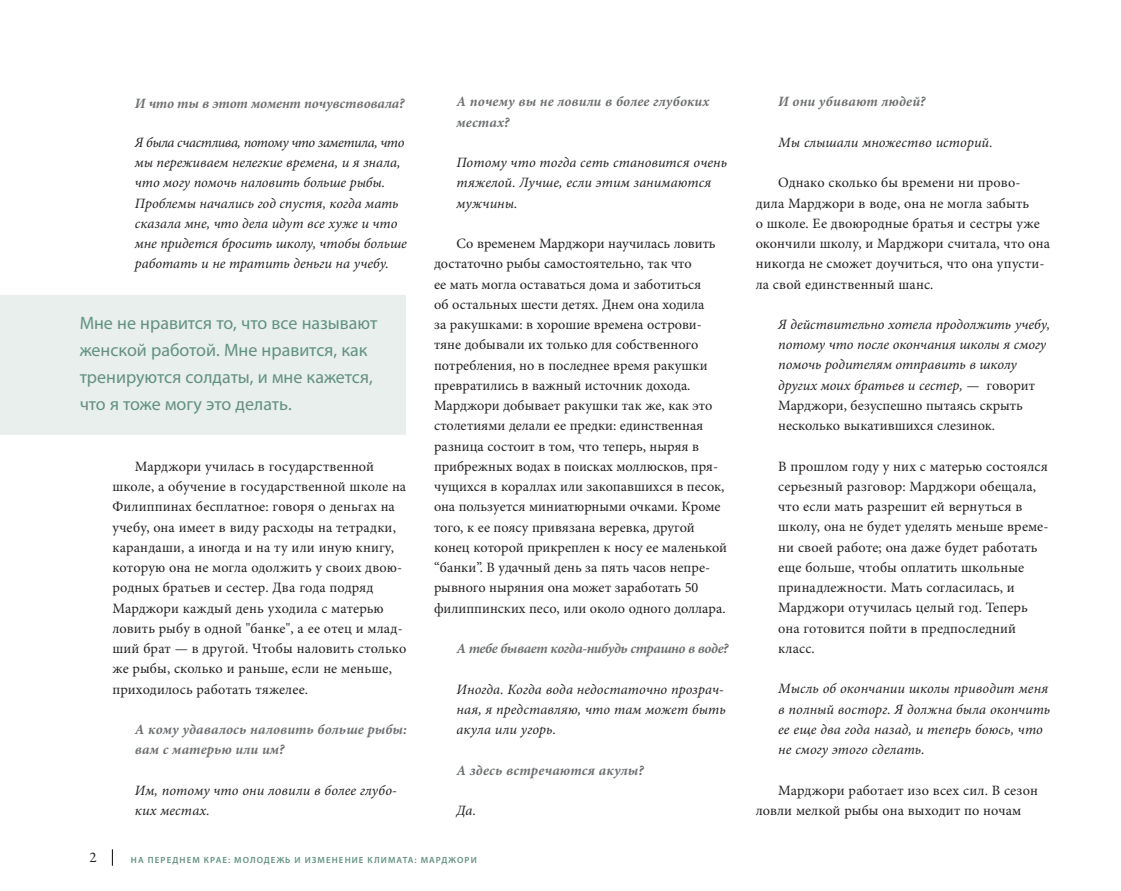
<style>
.page{position:relative;width:1121px;height:891px;background:#fff}
.page>*{position:absolute;margin:0;border:0;box-sizing:border-box;transform-origin:0 0}
.t1{font:18px/27px "Myriad Pro";color:#639181}
.t2{font:15px "Garamond Premr Pro";color:#231f20}
.t3{font:14.25px/20.2px "Minion Pro";letter-spacing:.005em;color:#231f20}
.t4{font:italic 14.25px/20.2px "Minion Pro";color:#231f20}
.t5{font:italic 700 14.25px/20.2px "Minion Pro";letter-spacing:.005em;color:#6d6f71}
.t6{font:italic 700 14.25px "Minion Pro";letter-spacing:-.03em;color:#6d6f71}
.t7{font:600 9px "Myriad Pro";letter-spacing:.12em;color:#639181}
.s1{font-style:normal}
</style>
<div class="page">
<svg style="left:112px;top:849px;width:1px;height:17px"></svg>
<div style="left:0;top:295px;width:406px;height:140px;background:#e8efed"></div>
<p class="t5" style="left:135px;top:93px;width:271px">И что ты в этот момент почувствовала?</p>
<p class="t4" style="left:135px;top:132px;width:273px">Я была счастлива, потому что заметила, что мы переживаем нелегкие времена, и я знала, что могу помочь наловить больше рыбы.<br>Проблемы начались год спустя, когда мать сказала мне, что дела идут все хуже и что мне придется бросить школу, чтобы больше работать и не тратить деньги на учебу.</p>
<p class="t1" style="left:80px;top:310px;width:299px">Мне не нравится то, что все называют женской работой. Мне нравится, как тренируются солдаты, и мне кажется, что я тоже могу это делать.</p>
<p class="t3" style="left:112px;top:456px;width:295px;text-indent:23px">Марджори училась в государственной школе, а обучение в государственной школе на Филиппинах бесплатное: говоря о деньгах на учебу, она имеет в виду расходы на тетрадки, карандаши, а иногда и на ту или иную книгу, которую она не могла одолжить у своих двою&shy;родных братьев и сестер. Два года подряд Марджори каждый день уходила с матерью ловить рыбу в одной "банке", а ее отец и млад&shy;ший брат — в другой. Чтобы наловить столько же рыбы, сколько и раньше, если не меньше, приходилось работать тяжелее.</p>
<p class="t5" style="left:135px;top:719px;width:273px">А кому удавалось наловить больше рыбы: вам с матерью или им?</p>
<p class="t4" style="left:135px;top:780px;width:263px">Им, потому что они ловили в более глубо&shy;ких местах.</p>
<p class="t5" style="left:456px;top:91px;width:254px">А почему вы не ловили в более глубоких местах?</p>
<p class="t4" style="left:456px;top:152px;width:272px">Потому что тогда сеть становится очень тяжелой. Лучше, если этим занимаются мужчины.</p>
<p class="t3" style="left:434px;top:233px;width:295px;text-indent:23px">Со временем Марджори научилась ловить достаточно рыбы самостоятельно, так что<br>ее мать могла оставаться дома и заботиться<br>об остальных шести детях. Днем она ходила<br>за ракушками: в хорошие времена острови&shy;тяне добывали их только для собственного потребления, но в последнее время ракушки превратились в важный источник дохода.<br>Марджори добывает ракушки так же, как это столетиями делали ее предки: единственная разница состоит в том, что теперь, ныряя в прибрежных водах в поисках моллюсков, пря&shy;чущихся в кораллах или закопавшихся в песок, она пользуется миниатюрными очками. Кроме того, к ее поясу привязана веревка, другой конец которой прикреплен к носу ее маленькой “банки”. В удачный день за пять часов непре&shy;рывного ныряния она может заработать 50 филиппинских песо, или около одного доллара.</p>
<p class="t6" style="left:456px;top:638px;width:273px">А тебе бывает когда-нибудь страшно в воде?</p>
<p class="t4" style="left:456px;top:679px;width:271px">Иногда. Когда вода недостаточно прозрач&shy;ная, я представляю, что там может быть акула или угорь.</p>
<p class="t5" style="left:456px;top:760px;width:189px">А здесь встречаются акулы?</p>
<p class="t4" style="left:456px;top:800px;width:21px">Да.</p>
<p class="t2" style="left:90px;top:848px;width:9px">2</p>
<p class="t7" style="left:131px;top:854px;width:347px">НА ПЕРЕДНЕМ КРАЕ: МОЛОДЕЖЬ И ИЗМЕНЕНИЕ КЛИМАТА: МАРДЖОРИ</p>
<p class="t5" style="left:778px;top:91px;width:149px">И они убивают людей?</p>
<p class="t4" style="left:778px;top:132px;width:216px">Мы слышали множество историй.</p>
<p class="t3" style="left:755px;top:173px;width:296px;text-indent:23px">Однако сколько бы времени ни прово&shy;дила Марджори в воде, она не могла забыть<br>о школе. Ее двоюродные братья и сестры уже окончили школу, и Марджори считала, что она никогда не сможет доучиться, что она упусти&shy;ла свой единственный шанс.</p>
<p class="t4" style="left:778px;top:314px;width:273px">Я действительно хотела продолжить учебу, потому что после окончания школы я смогу помочь родителям отправить в школу других моих братьев и сестер, — <span class="s1">говорит Марджори, безуспешно пытаясь скрыть несколько выкатившихся слезинок.</span></p>
<p class="t3" style="left:778px;top:456px;width:272px">В прошлом году у них с матерью состоялся серьезный разговор: Марджори обещала, что если мать разрешит ей вернуться в школу, она не будет уделять меньше време&shy;ни своей работе; она даже будет работать еще больше, чтобы оплатить школьные принадлежности. Мать согласилась, и Марджори отучилась целый год. Теперь она готовится пойти в предпоследний класс.</p>
<p class="t4" style="left:778px;top:679px;width:274px">Мысль об окончании школы приводит меня в полный восторг. Я должна была окончить ее еще два года назад, и теперь боюсь, что не смогу этого сделать.</p>
<p class="t3" style="left:755px;top:780px;width:284px;text-indent:23px">Марджори работает изо всех сил. В сезон ловли мелкой рыбы она выходит по ночам</p>
</div>
